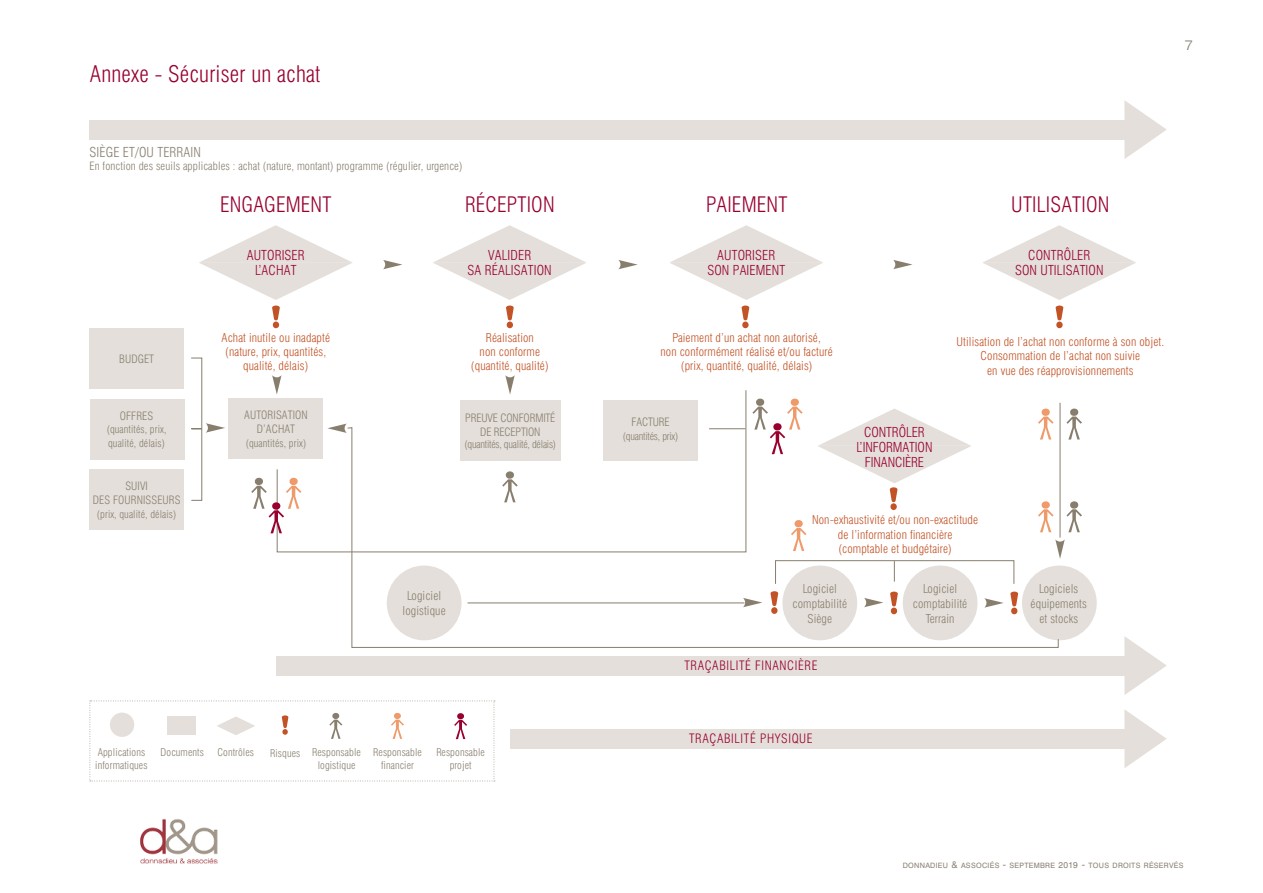
<style>
.page{position:relative;width:1263px;height:893px;background:#fff}
.page>*{position:absolute;margin:0;border:0;box-sizing:border-box;transform-origin:0 0}
.t1{font:300 condensed 22.5px "Swiss 721 BT";letter-spacing:.01em;color:#98002e}
.t2{font:300 condensed 21px "Swiss 721 BT";letter-spacing:.01em;color:#98002e}
.t3{font:300 condensed 13.5px "Swiss 721 BT";letter-spacing:.01em;color:#98002e}
.t4{font:300 condensed 13.5px "Swiss 721 BT";letter-spacing:.01em;color:#887e6e}
.t5{font:300 expanded 13.5px "Swiss 721 BT";color:#887e6e}
.t6{font:300 condensed 12.75px "Swiss 721 BT";letter-spacing:.05em;color:#98002e}
.t7{font:300 condensed 12px/14.2px "Swiss 721 BT";letter-spacing:.01em;color:#c25326;text-align:center}
.t8{font:300 condensed 12px "Swiss 721 BT";letter-spacing:.01em;color:#887e6e}
.t9{font:300 condensed 11.4px/14.1px "Swiss 721 BT";letter-spacing:.01em;color:#887e6e;text-align:center}
.t10{font:300 condensed 11.4px/13.5px "Swiss 721 BT";letter-spacing:-.01em;color:#887e6e;text-align:center}
.t11{font:300 condensed 11.25px "Swiss 721 BT";letter-spacing:.01em;color:#887e6e}
.t12{font:300 condensed 10.5px "Swiss 721 BT";letter-spacing:.01em;color:#887e6e}
.t13{font:300 condensed 10.5px "Swiss 721 BT";letter-spacing:-.02em;color:#887e6e}
.t14{font:7.35px "Swiss 721 BT";letter-spacing:.035em;color:#887e6e}
.s1{font-size:9px}
.s2{font-size:10.5px}
.s3{font-size:8.55px}
</style>
<div class="page">
<img style="left:140px;top:819px;width:78px;height:44px">
<div style="left:90px;top:399px;width:94px;height:61px;background:#e4dfda"></div>
<div style="left:90px;top:469px;width:94px;height:61px;background:#e4dfda"></div>
<div style="left:228px;top:398px;width:94px;height:61px;background:#e4dfda"></div>
<div style="left:90px;top:328px;width:94px;height:61px;background:#e4dfda"></div>
<div style="left:90px;top:120px;width:1044px;height:19px;background:#e4dfda"></div>
<svg style="left:1124px;top:100px;width:43px;height:59px"></svg>
<div style="left:276px;top:656px;width:859px;height:19px;background:#e4dfda"></div>
<svg style="left:1124px;top:636px;width:43px;height:59px"></svg>
<div style="left:510px;top:729px;width:624px;height:19px;background:#e4dfda"></div>
<svg style="left:1124px;top:710px;width:43px;height:58px"></svg>
<svg style="left:199px;top:225px;width:153px;height:75px"></svg>
<svg style="left:433px;top:225px;width:153px;height:75px"></svg>
<svg style="left:670px;top:225px;width:153px;height:75px"></svg>
<svg style="left:983px;top:225px;width:153px;height:75px"></svg>
<svg style="left:272px;top:306px;width:8px;height:22px"></svg>
<svg style="left:506px;top:306px;width:8px;height:22px"></svg>
<svg style="left:742px;top:306px;width:7px;height:22px"></svg>
<svg style="left:1056px;top:306px;width:7px;height:22px"></svg>
<svg style="left:857px;top:409px;width:75px;height:18px"></svg>
<svg style="left:1066px;top:501px;width:16px;height:31px"></svg>
<svg style="left:1066px;top:409px;width:16px;height:31px"></svg>
<svg style="left:1038px;top:409px;width:15px;height:18px"></svg>
<div style="left:1022px;top:566px;width:75px;height:74px;background:#e4dfda;border-radius:50%"></div>
<svg style="left:383px;top:260px;width:19px;height:9px"></svg>
<svg style="left:618px;top:260px;width:20px;height:9px"></svg>
<svg style="left:893px;top:260px;width:19px;height:9px"></svg>
<svg style="left:351px;top:427px;width:708px;height:221px"></svg>
<hr style="left:1060px;top:403px;width:1px;height:134px;background:#887e6e">
<hr style="left:468px;top:603px;width:276px;height:1px;background:#887e6e">
<svg style="left:276px;top:390px;width:471px;height:163px"></svg>
<hr style="left:709px;top:428px;width:36px;height:1px;background:#887e6e">
<div style="left:775px;top:560px;width:239px;height:24px;border:1px solid #887e6e"></div>
<svg style="left:894px;top:561px;width:1px;height:21px"></svg>
<svg style="left:251px;top:478px;width:50px;height:55px"></svg>
<svg style="left:272px;top:375px;width:10px;height:20px"></svg>
<svg style="left:505px;top:375px;width:10px;height:20px"></svg>
<svg style="left:191px;top:357px;width:34px;height:144px"></svg>
<svg style="left:327px;top:424px;width:20px;height:9px"></svg>
<svg style="left:752px;top:399px;width:51px;height:55px"></svg>
<svg style="left:743px;top:598px;width:19px;height:9px"></svg>
<svg style="left:864px;top:598px;width:19px;height:9px"></svg>
<svg style="left:984px;top:598px;width:20px;height:10px"></svg>
<svg style="left:770px;top:591px;width:8px;height:23px"></svg>
<svg style="left:890px;top:592px;width:8px;height:22px"></svg>
<svg style="left:1010px;top:592px;width:8px;height:22px"></svg>
<svg style="left:1055px;top:539px;width:10px;height:20px"></svg>
<svg style="left:90px;top:701px;width:405px;height:81px"></svg>
<div style="left:167px;top:717px;width:29px;height:18px;background:#e4dfda"></div>
<p class="t1" style="left:90px;top:60px;width:232px">Annexe - Sécuriser un achat</p>
<p class="t5" style="left:1184px;top:37px;width:10px">7</p>
<p class="t4" style="left:90px;top:144px;width:113px">SIÈGE ET/OU TERRAIN</p>
<p class="t11" style="left:90px;top:160px;width:374px">En fonction des seuils applicables : achat (nature, montant) programme (régulier, urgence)</p>
<p class="t2" style="left:220px;top:191px;width:113px">ENGAGEMENT</p>
<p class="t2" style="left:465px;top:191px;width:91px">RÉCEPTION</p>
<p class="t2" style="left:706px;top:191px;width:83px">PAIEMENT</p>
<p class="t2" style="left:1011px;top:191px;width:100px">UTILISATION</p>
<p class="t3" style="left:247px;top:247px;width:60px">AUTORISER</p>
<p class="t3" style="left:255px;top:262px;width:43px">L’ACHAT</p>
<p class="t3" style="left:1028px;top:247px;width:64px">CONTRÔLER</p>
<p class="t3" style="left:1015px;top:262px;width:90px">SON UTILISATION</p>
<p class="t3" style="left:717px;top:247px;width:60px">AUTORISER</p>
<p class="t3" style="left:707px;top:262px;width:79px">SON PAIEMENT</p>
<p class="t3" style="left:488px;top:247px;width:45px">VALIDER</p>
<p class="t3" style="left:468px;top:262px;width:86px">SA RÉALISATION</p>
<p class="t9" style="left:119px;top:352px;width:37px">BUDGET</p>
<p class="t7" style="left:222px;top:330px;width:110px">Achat inutile ou inadapté</p>
<p class="t7" style="left:225px;top:345px;width:102px">(nature, prix, quantités, qualité, délais)</p>
<p class="t7" style="left:486px;top:330px;width:50px">Réalisation</p>
<p class="t7" style="left:480px;top:345px;width:62px">non conforme</p>
<p class="t7" style="left:471px;top:359px;width:79px">(quantité, qualité)</p>
<p class="t7" style="left:673px;top:330px;width:150px">Paiement d’un achat non autorisé,</p>
<p class="t7" style="left:660px;top:345px;width:174px">non conformément réalisé et/ou facturé (prix, quantité, qualité, délais)</p>
<p class="t7" style="left:956px;top:335px;width:209px">Utilisation de l’achat non conforme à son objet.</p>
<p class="t7" style="left:980px;top:349px;width:161px">Consommation de l’achat non suivie</p>
<p class="t7" style="left:987px;top:363px;width:148px">en vue des réapprovisionnements</p>
<p class="t9" style="left:120px;top:408px;width:35px">OFFRES</p>
<p class="t12" style="left:107px;top:423px;width:61px">(quantités, prix,</p>
<p class="t12" style="left:108px;top:436px;width:58px">qualité, délais)</p>
<p class="t9" style="left:244px;top:408px;width:65px">AUTORISATION<br>D’ACHAT</p>
<p class="t12" style="left:246px;top:437px;width:62px">(quantités, prix)</p>
<p class="t10" style="left:465px;top:412px;width:92px">PREUVE CONFORMITÉ<br>DE RECEPTION</p>
<p class="t13" style="left:464px;top:438px;width:93px">(quantités, qualité, délais)</p>
<p class="t10" style="left:631px;top:415px;width:40px">FACTURE</p>
<p class="t13" style="left:623px;top:430px;width:57px">(quantités, prix)</p>
<p class="t3" style="left:864px;top:424px;width:62px">CONTRÔLER</p>
<p class="t3" style="left:856px;top:439px;width:77px">L’INFORMATION</p>
<p class="t3" style="left:865px;top:454px;width:61px">FINANCIÈRE</p>
<p class="t9" style="left:125px;top:479px;width:24px">SUIVI</p>
<p class="t9" style="left:93px;top:493px;width:89px">DES FOURNISSEURS</p>
<p class="t12" style="left:97px;top:508px;width:81px">(prix, qualité, délais)</p>
<p class="t7" style="left:812px;top:513px;width:168px">Non-exhaustivité et/ou non-exactitude</p>
<p class="t7" style="left:838px;top:527px;width:116px">de l’information financière</p>
<p class="t7" style="left:838px;top:541px;width:115px">(comptable et budgétaire)</p>
<p class="t8" style="left:407px;top:588px;width:36px">Logiciel</p>
<p class="t8" style="left:402px;top:603px;width:45px">logistique</p>
<p class="t8" style="left:803px;top:581px;width:36px">Logiciel</p>
<p class="t8" style="left:793px;top:596px;width:56px">comptabilité</p>
<p class="t8" style="left:807px;top:611px;width:26px">Siège</p>
<p class="t8" style="left:923px;top:581px;width:36px">Logiciel</p>
<p class="t8" style="left:913px;top:596px;width:56px">comptabilité</p>
<p class="t8" style="left:926px;top:611px;width:30px">Terrain</p>
<p class="t8" style="left:1039px;top:581px;width:41px">Logiciels</p>
<p class="t8" style="left:1030px;top:596px;width:58px">équipements</p>
<p class="t8" style="left:1039px;top:611px;width:40px">et stocks</p>
<p class="t6" style="left:684px;top:658px;width:134px">TRAÇABILITÉ FINANCIÈRE</p>
<p class="t6" style="left:689px;top:731px;width:125px">TRAÇABILITÉ PHYSIQUE</p>
<p class="t12" style="left:98px;top:746px;width:49px">Applications</p>
<p class="t12" style="left:95px;top:759px;width:54px">informatiques</p>
<p class="t12" style="left:161px;top:746px;width:45px">Documents</p>
<p class="t12" style="left:217px;top:746px;width:38px">Contrôles</p>
<p class="t12" style="left:270px;top:747px;width:32px">Risques</p>
<p class="t12" style="left:312px;top:746px;width:50px">Responsable</p>
<p class="t12" style="left:318px;top:759px;width:39px">logistique</p>
<p class="t12" style="left:373px;top:746px;width:50px">Responsable</p>
<p class="t12" style="left:381px;top:759px;width:34px">financier</p>
<p class="t12" style="left:436px;top:746px;width:50px">Responsable</p>
<p class="t12" style="left:450px;top:759px;width:23px">projet</p>
<p class="t14" style="left:903px;top:861px;width:282px">DONNADIEU <span class="s1">&amp;</span> ASSOCIÉS <span class="s2">-</span> SEPTEMBRE <span class="s3">2019</span> <span class="s2">-</span> TOUS DROITS RÉSERVÉS</p>
</div>
